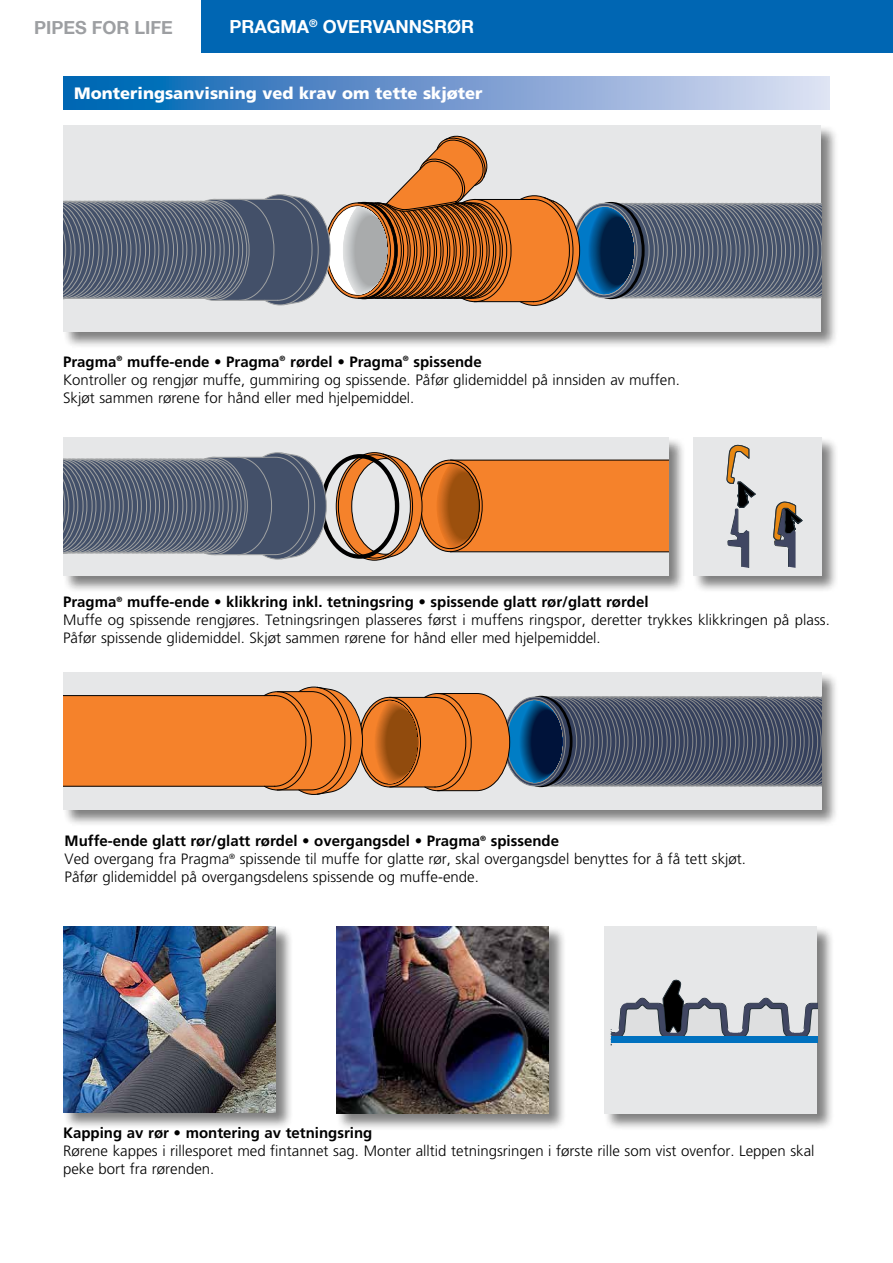
<style>
.page{position:relative;width:893px;height:1263px;background:#fff}
.page>*{position:absolute;margin:0;border:0;box-sizing:border-box;transform-origin:0 0}
.t1{font:700 18px "Helvetica Neue LT Com";color:#fff}
.t2{font:700 18px "Helvetica Neue LT Com";color:#9d9fa2}
.t3{font:900 16.5px "Frutiger LT";color:#fff}
.t4{font:300 15px/18px "Frutiger LT";color:#000}
.t5{font:700 15px "Frutiger LT";color:#000}
.s1{font-weight:700}
</style>
<div class="page">
<svg style="left:63px;top:76px;width:767px;height:34px;background:#6e9cd0"></svg>
<div style="left:63px;top:671px;width:776px;height:156px;background:#000;opacity:.5"></div>
<div style="left:63px;top:672px;width:758px;height:138px;background:#e6e7e8"></div>
<svg style="left:63px;top:686px;width:758px;height:109px"></svg>
<div style="left:385px;top:709px;width:32px;height:66px;background:#9a5112;border-radius:50%"></div>
<div style="left:386px;top:710px;width:31px;height:64px;background:#914b0d;border-radius:50%"></div>
<div style="left:63px;top:926px;width:230px;height:204px;background:#000;opacity:.5"></div>
<img style="left:63px;top:926px;width:213px;height:186px">
<div style="left:336px;top:926px;width:230px;height:205px;background:#000;opacity:.5"></div>
<img style="left:336px;top:926px;width:213px;height:187px">
<div style="left:604px;top:926px;width:231px;height:205px;background:#000;opacity:.5"></div>
<div style="left:604px;top:927px;width:213px;height:187px;background:#e6e7e8"></div>
<svg style="left:611px;top:979px;width:206px;height:66px"></svg>
<div style="left:611px;top:1036px;width:206px;height:6px;background:#0071bf"></div>
<div style="left:63px;top:437px;width:623px;height:156px;background:#000;opacity:.5"></div>
<div style="left:63px;top:437px;width:605px;height:139px;background:#e6e7e8"></div>
<svg style="left:63px;top:452px;width:605px;height:108px"></svg>
<div style="left:692px;top:437px;width:147px;height:156px;background:#000;opacity:.5"></div>
<div style="left:693px;top:437px;width:128px;height:139px;background:#e6e7e8"></div>
<svg style="left:727px;top:445px;width:29px;height:123px"></svg>
<svg style="left:773px;top:501px;width:29px;height:67px"></svg>
<div style="left:63px;top:124px;width:776px;height:226px;background:#000;opacity:.5"></div>
<div style="left:63px;top:125px;width:758px;height:207px;background:#e6e7e8"></div>
<svg style="left:63px;top:134px;width:759px;height:172px"></svg>
<div style="left:202px;top:0;width:691px;height:52px;background:#0066b3"></div>
<p class="t2" style="left:34px;top:16px;width:138px">PIPES FOR LIFE</p>
<p class="t1" style="left:230px;top:15px;width:244px">PRAGMA<sup>®</sup> OVERVANNSRØR</p>
<p class="t3" style="left:74px;top:84px;width:410px">Monteringsanvisning ved krav om tette skjøter</p>
<p class="t4" style="left:63px;top:353px;width:618px"><span class="s1">Pragma</span><sup>®</sup> <span class="s1">muffe-ende • Pragma</span><sup>®</sup> <span class="s1">rørdel • Pragma</span><sup>®</sup> <span class="s1">spissende<br></span>Kontroller og rengjør muffe, gummiring og spissende. Påfør glidemiddel på innsiden av muffen.<br>Skjøt sammen rørene for hånd eller med hjelpemiddel.</p>
<p class="t4" style="left:63px;top:593px;width:768px"><span class="s1">Pragma</span><sup>®</sup> <span class="s1">muffe-ende • klikkring inkl. tetningsring • spissende glatt rør/glatt rørdel<br></span>Muffe og spissende rengjøres. Tetningsringen plasseres først i muffens ringspor, deretter trykkes klikkringen på plass.<br>Påfør spissende glidemiddel. Skjøt sammen rørene for hånd eller med hjelpemiddel.</p>
<p class="t4" style="left:65px;top:832px;width:683px"><span class="s1">Muffe-ende glatt rør/glatt rørdel • overgangsdel • Pragma</span><sup>®</sup> <span class="s1">spissende<br></span>Ved overgang fra Pragma<sup>®</sup> spissende til muffe for glatte rør, skal overgangsdel benyttes for å få tett skjøt.<br>Påfør glidemiddel på overgangsdelens spissende og muffe-ende.</p>
<p class="t5" style="left:63px;top:1124px;width:311px">Kapping av rør • montering av tetningsring</p>
<p class="t4" style="left:63px;top:1142px;width:753px">Rørene kappes i rillesporet med fintannet sag. Monter alltid tetningsringen i første rille som vist ovenfor. Leppen skal peke bort fra rørenden.</p>
</div>
